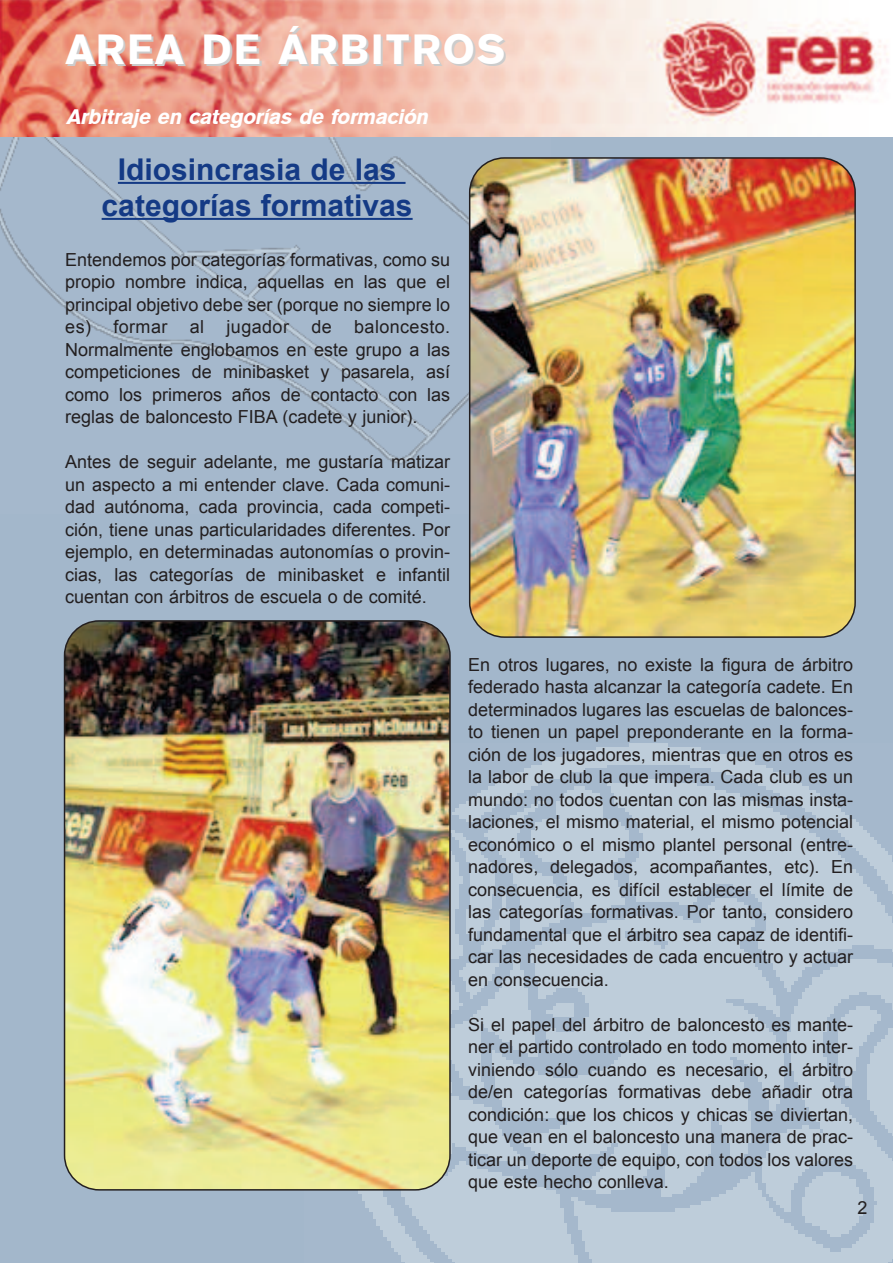
<style>
.page{position:relative;width:893px;height:1263px;background:#fff}
.page>*{position:absolute;margin:0;border:0;box-sizing:border-box;transform-origin:0 0}
.t1{font:42px "Gothic 725 BT Black A";letter-spacing:.05em;color:#fff}
.t2{font:700 30px/36px "Arial";color:#143a85;text-align:center}
.t3{font:italic 21px "Gothic 725 BT Black A";color:#fff}
.t4{font:18px/22.5px "Arial";color:#231f20;text-align:justify}
</style>
<div class="page">
<div style="left:0;top:2px;width:893px;height:1261px;background:#a3b7cb"></div>
<img style="left:304px;top:743px;width:589px;height:520px">
<img style="left:0;top:137px;width:469px;height:327px">
<img style="left:0;top:0;width:893px;height:137px">
<img style="left:64px;top:620px;width:387px;height:570px">
<img style="left:469px;top:157px;width:387px;height:481px">
<hr style="left:118px;top:182px;width:288px;height:2px;background:#143a85">
<hr style="left:102px;top:218px;width:311px;height:2px;background:#143a85">
<h1 class="t1" style="left:67px;top:24px;width:440px">AREA DE ÁRBITROS</h1>
<p class="t3" style="left:66px;top:104px;width:368px">Arbitraje en categorías de formación</p>
<h2 class="t2" style="left:102px;top:151px;width:312px">Idiosincrasia de las categorías formativas</h2>
<p class="t4" style="left:65px;top:248px;width:386px">Entendemos por categorías formativas, como su propio nombre indica, aquellas en las que el principal objetivo debe ser (porque no siempre lo es) formar al jugador de baloncesto.<br>Normalmente englobamos en este grupo a las competiciones de minibasket y pasarela, así como los primeros años de contacto con las reglas de baloncesto FIBA (cadete y junior).</p>
<p class="t4" style="left:65px;top:451px;width:386px">Antes de seguir adelante, me gustaría matizar un aspecto a mi entender clave. Cada comuni&shy;dad autónoma, cada provincia, cada competi&shy;ción, tiene unas particularidades diferentes. Por ejemplo, en determinadas autonomías o provin&shy;cias, las categorías de minibasket e infantil cuentan con árbitros de escuela o de comité.</p>
<p class="t4" style="left:468px;top:653px;width:386px">En otros lugares, no existe la figura de árbitro federado hasta alcanzar la categoría cadete. En determinados lugares las escuelas de balonces&shy;to tienen un papel preponderante en la forma&shy;ción de los jugadores, mientras que en otros es la labor de club la que impera. Cada club es un mundo: no todos cuentan con las mismas insta&shy;laciones, el mismo material, el mismo potencial económico o el mismo plantel personal (entre&shy;nadores, delegados, acompañantes, etc). En consecuencia, es difícil establecer el límite de las categorías formativas. Por tanto, considero fundamental que el árbitro sea capaz de identifi&shy;car las necesidades de cada encuentro y actuar en consecuencia.</p>
<p class="t4" style="left:468px;top:1013px;width:386px">Si el papel del árbitro de baloncesto es mante&shy;ner el partido controlado en todo momento inter&shy;viniendo sólo cuando es necesario, el árbitro de/en categorías formativas debe añadir otra condición: que los chicos y chicas se diviertan, que vean en el baloncesto una manera de prac&shy;ticar un deporte de equipo, con todos los valores que este hecho conlleva.</p>
<p class="t4" style="left:857px;top:1196px;width:12px">2</p>
</div>
